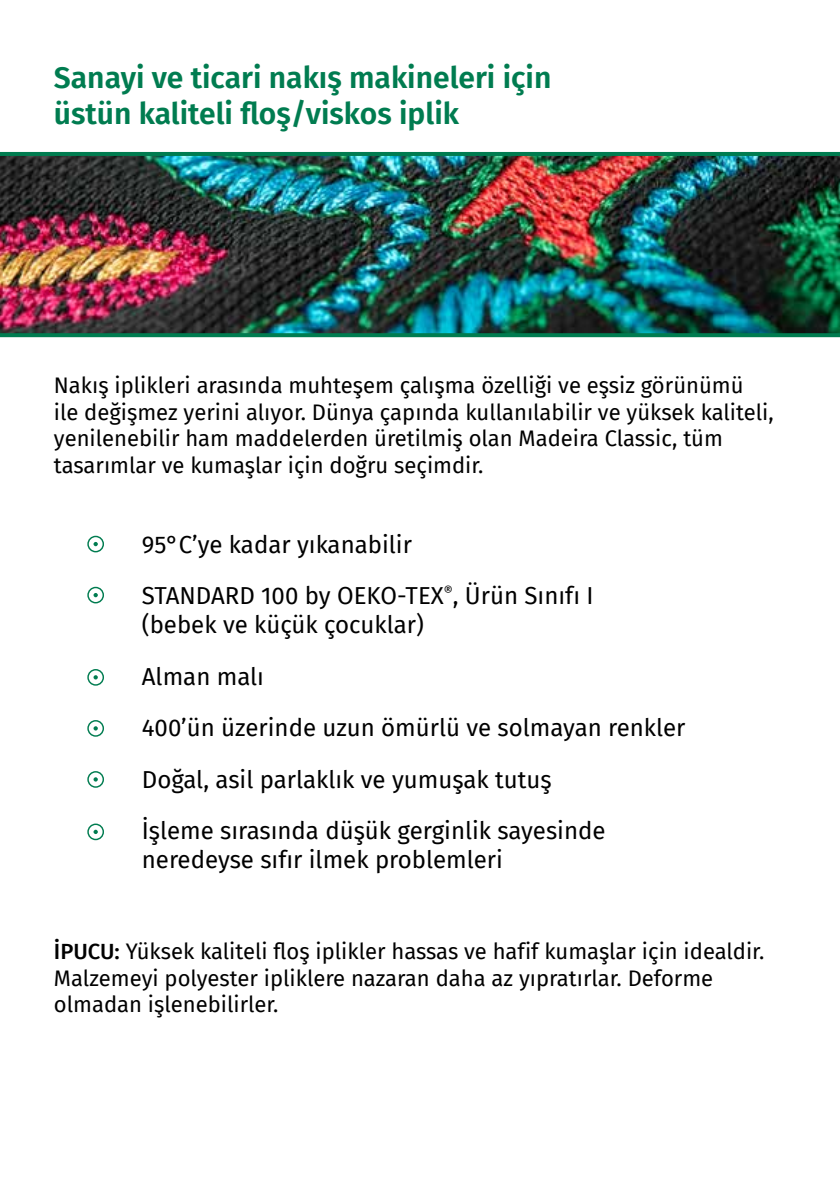
<style>
.page{position:relative;width:840px;height:1191px;background:#fff}
.page>*{position:absolute;margin:0;border:0;box-sizing:border-box;transform-origin:0 0}
.t1{font:600 30px/36px "Fira Sans";color:#007c50}
.t2{font:24px/51.4px "Fira Sans";color:#000}
.t3{font:22px/26.4px "Fira Sans";color:#000}
.s1{font-weight:500}
</style>
<div class="page">
<img style="left:0;top:156px;width:839px;height:177px">
<hr style="left:0;top:152px;width:839px;height:4px;background:#007c50">
<svg style="left:0;top:333px;width:839px;height:4px;background:#01794f"></svg>
<div style="left:87px;top:536px;width:17px;height:16px;border:1px solid #007c50;border-radius:50%"></div>
<svg style="left:93px;top:542px;width:5px;height:4px"></svg>
<div style="left:87px;top:587px;width:17px;height:16px;border:1px solid #007c50;border-radius:50%"></div>
<svg style="left:93px;top:593px;width:5px;height:4px"></svg>
<div style="left:87px;top:669px;width:17px;height:16px;border:1px solid #007c50;border-radius:50%"></div>
<svg style="left:93px;top:675px;width:5px;height:4px"></svg>
<div style="left:87px;top:720px;width:17px;height:16px;border:1px solid #007c50;border-radius:50%"></div>
<svg style="left:93px;top:726px;width:5px;height:4px"></svg>
<div style="left:87px;top:771px;width:17px;height:16px;border:1px solid #007c50;border-radius:50%"></div>
<svg style="left:93px;top:777px;width:5px;height:4px"></svg>
<div style="left:87px;top:823px;width:17px;height:17px;border:1px solid #007c50;border-radius:50%"></div>
<svg style="left:93px;top:829px;width:5px;height:5px"></svg>
<h1 class="t1" style="left:54px;top:57px;width:498px">Sanayi ve ticari nakış makineleri için üstün kaliteli floş/viskos iplik</h1>
<p class="t3" style="left:54px;top:372px;width:720px">Nakış iplikleri arasında muhteşem çalışma özelliği ve eşsiz görünümü<br>ile değişmez yerini alıyor. Dünya çapında kullanılabilir ve yüksek kaliteli, yenilenebilir ham maddelerden üretilmiş olan Madeira Classic, tüm tasarımlar ve kumaşlar için doğru seçimdir.</p>
<p class="t2" style="left:142px;top:518px;width:453px">95°C’ye kadar yıkanabilir<br>STANDARD 100 by OEKO-TEX<sup>®</sup>, Ürün Sınıfı I</p>
<p class="t2" style="left:142px;top:598px;width:545px">(bebek ve küçük çocuklar)<br>Alman malı<br>400’ün üzerinde uzun ömürlü ve solmayan renkler Doğal, asil parlaklık ve yumuşak tutuş<br>İşleme sırasında düşük gerginlik sayesinde</p>
<p class="t2" style="left:142px;top:833px;width:362px">neredeyse sıfır ilmek problemleri</p>
<p class="t3" style="left:54px;top:937px;width:711px"><span class="s1">İPUCU:</span> Yüksek kaliteli floş iplikler hassas ve hafif kumaşlar için idealdir.<br>Malzemeyi polyester ipliklere nazaran daha az yıpratırlar. Deforme olmadan işlenebilirler.</p>
</div>
